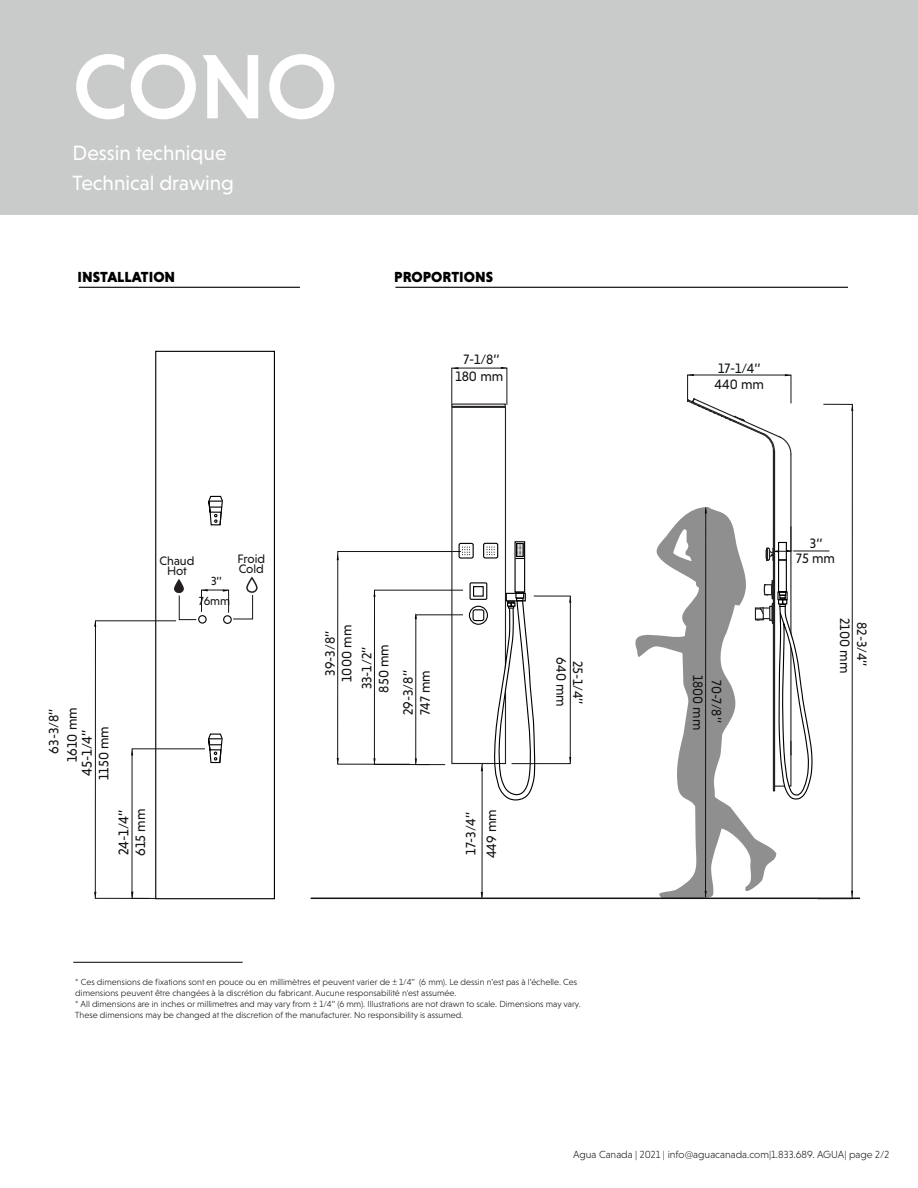
<style>
.page{position:relative;width:918px;height:1188px;background:#fff}
.page>*{position:absolute;margin:0;border:0;box-sizing:border-box;transform-origin:0 0}
.t1{font:500 93px "Niveau Grotesk";color:#fff}
.t2{font:21px/29.4px "Niveau Grotesk";color:#fff}
.t3{font:900 14.85px "Niveau Grotesk";color:#000001}
.t4{font:14.4px "Niveau Grotesk";color:#111416}
.t5{font:13.95px/16.8px "Niveau Grotesk";color:#111416}
.t6{font:13.8px/18.9px "Niveau Grotesk";color:#111416;text-align:center}
.t7{font:12.45px/10.2px "Niveau Grotesk";color:#111416}
.t8{font:12px/19.6px "Niveau Grotesk";color:#111416;text-align:center}
.t9{font:300 10.5px "Niveau Grotesk";color:#231f20}
.t10{font:300 9px/10.8px "Niveau Grotesk";color:#111416}
</style>
<div class="page">
<div style="left:0;top:1px;width:918px;height:214px;background:#c9cbca"></div>
<div style="left:451px;top:407px;width:55px;height:357px;border:1px solid #231f20"></div>
<div style="left:451px;top:404px;width:55px;height:3px;border:1px solid #231f20"></div>
<hr style="left:73px;top:962px;width:170px;height:1px;background:#000001">
<svg style="left:451px;top:367px;width:56px;height:38px"></svg>
<hr style="left:311px;top:898px;width:549px;height:1px;background:#111416">
<svg style="left:481px;top:765px;width:2px;height:6px"></svg>
<svg style="left:635px;top:514px;width:51px;height:384px"></svg>
<hr style="left:79px;top:287px;width:221px;height:1px;background:#000001">
<hr style="left:395px;top:287px;width:453px;height:1px;background:#000001">
<svg style="left:94px;top:286px;width:165px;height:613px"></svg>
<div style="left:515px;top:541px;width:10px;height:52px;border:1px solid #000001"></div>
<div style="left:506px;top:593px;width:20px;height:9px;border:1px solid #000001"></div>
<div style="left:515px;top:592px;width:9px;height:7px;border:1px solid #000001"></div>
<div style="left:516px;top:543px;width:8px;height:14px;border:1px solid #000001"></div>
<svg style="left:516px;top:545px;width:9px;height:14px"></svg>
<div style="left:469px;top:606px;width:19px;height:19px;border:1px solid #000001;border-radius:50%"></div>
<div style="left:473px;top:609px;width:11px;height:12px;border:1px solid #000001;border-radius:2px"></div>
<div style="left:470px;top:582px;width:17px;height:18px;border:1px solid #000001"></div>
<div style="left:473px;top:586px;width:11px;height:11px;border:1px solid #000001"></div>
<svg style="left:494px;top:596px;width:77px;height:205px"></svg>
<div style="left:459px;top:543px;width:15px;height:16px;border:1px solid #000001;border-radius:2px"></div>
<svg style="left:337px;top:547px;width:133px;height:218px"></svg>
<div style="left:483px;top:543px;width:15px;height:16px;border:1px solid #000001;border-radius:2px"></div>
<svg style="left:487px;top:547px;width:8px;height:8px"></svg>
<svg style="left:686px;top:374px;width:167px;height:524px"></svg>
<h1 class="t1" style="left:73px;top:34px;width:267px">CONO</h1>
<h2 class="t2" style="left:73px;top:138px;width:163px">Dessin technique<br>Technical drawing</h2>
<h3 class="t3" style="left:78px;top:269px;width:99px">INSTALLATION</h3>
<h3 class="t3" style="left:394px;top:269px;width:100px">PROPORTIONS</h3>
<h3 class="t5" style="left:455px;top:350px;width:50px;line-height:17.5px;text-align:center">7-1/8’’<br>180 mm</h3>
<h3 class="t5" style="left:715px;top:360px;width:51px;line-height:16px">17-1/4’’<br>440 mm</h3>
<h3 class="t7" style="left:159px;top:556px;width:36px;text-align:center">Chaud<br>Hot</h3>
<h3 class="t8" style="left:199px;top:571px;width:33px">3’’<br>76mm</h3>
<h3 class="t7" style="left:237px;top:553px;width:29px">Froid<br>Cold</h3>
<h3 class="t5" style="left:45px;top:754px;width:46px;rotate:-90deg">63-3/8’’</h3>
<h3 class="t5" style="left:64px;top:762px;width:56px;rotate:-90deg">1610 mm</h3>
<h3 class="t4" style="left:79px;top:776px;width:48px;rotate:-90deg">45-1/4’’</h3>
<h3 class="t5" style="left:95px;top:780px;width:55px;rotate:-90deg">1150 mm</h3>
<h3 class="t4" style="left:115px;top:855px;width:47px;rotate:-90deg">24-1/4’’</h3>
<h3 class="t5" style="left:132px;top:856px;width:49px;rotate:-90deg">615 mm</h3>
<h3 class="t5" style="left:322px;top:682px;width:58px;text-align:center;rotate:-90deg">39-3/8’’<br>1000 mm</h3>
<h3 class="t5" style="left:358px;top:693px;width:50px;rotate:-90deg">33-1/2’’<br>850 mm</h3>
<h3 class="t5" style="left:400px;top:715px;width:46px;rotate:-90deg">29-3/8’’<br>747 mm</h3>
<h3 class="t5" style="left:460px;top:858px;width:50px;line-height:20.5px;rotate:-90deg">17-3/4’’<br>449 mm</h3>
<h3 class="t5" style="left:570px;top:657px;width:51px;rotate:90deg">640 mm</h3>
<h3 class="t5" style="left:586px;top:661px;width:45px;rotate:90deg">25-1/4’’</h3>
<p class="t10" style="left:75px;top:977px;width:507px">* Ces dimensions de fixations sont en pouce ou en millimètres et peuvent varier de ± 1/4’’ (6 mm). Le dessin n’est pas à l’échelle. Ces dimensions peuvent être changées à la discrétion du fabricant. Aucune responsabilité n'est assumée.<br>* All dimensions are in inches or millimetres and may vary from ± 1/4’’ (6 mm). Illustrations are not drawn to scale. Dimensions may vary.<br>These dimensions may be changed at the discretion of the manufacturer. No responsibility is assumed.</p>
<h3 class="t6" style="left:726px;top:675px;width:57px;rotate:90deg">70-7/8’’<br>1800 mm</h3>
<h3 class="t5" style="left:796px;top:535px;width:40px;line-height:15.8px;text-align:center">3’’<br>75 mm</h3>
<h3 class="t5" style="left:870px;top:618px;width:57px;rotate:90deg">82-3/4’’<br>2100 mm</h3>
<p class="t9" style="left:573px;top:1149px;width:318px">Agua Canada | 2021 | info@aguacanada.com|1.833.689. AGUA| page 2/2</p>
</div>
